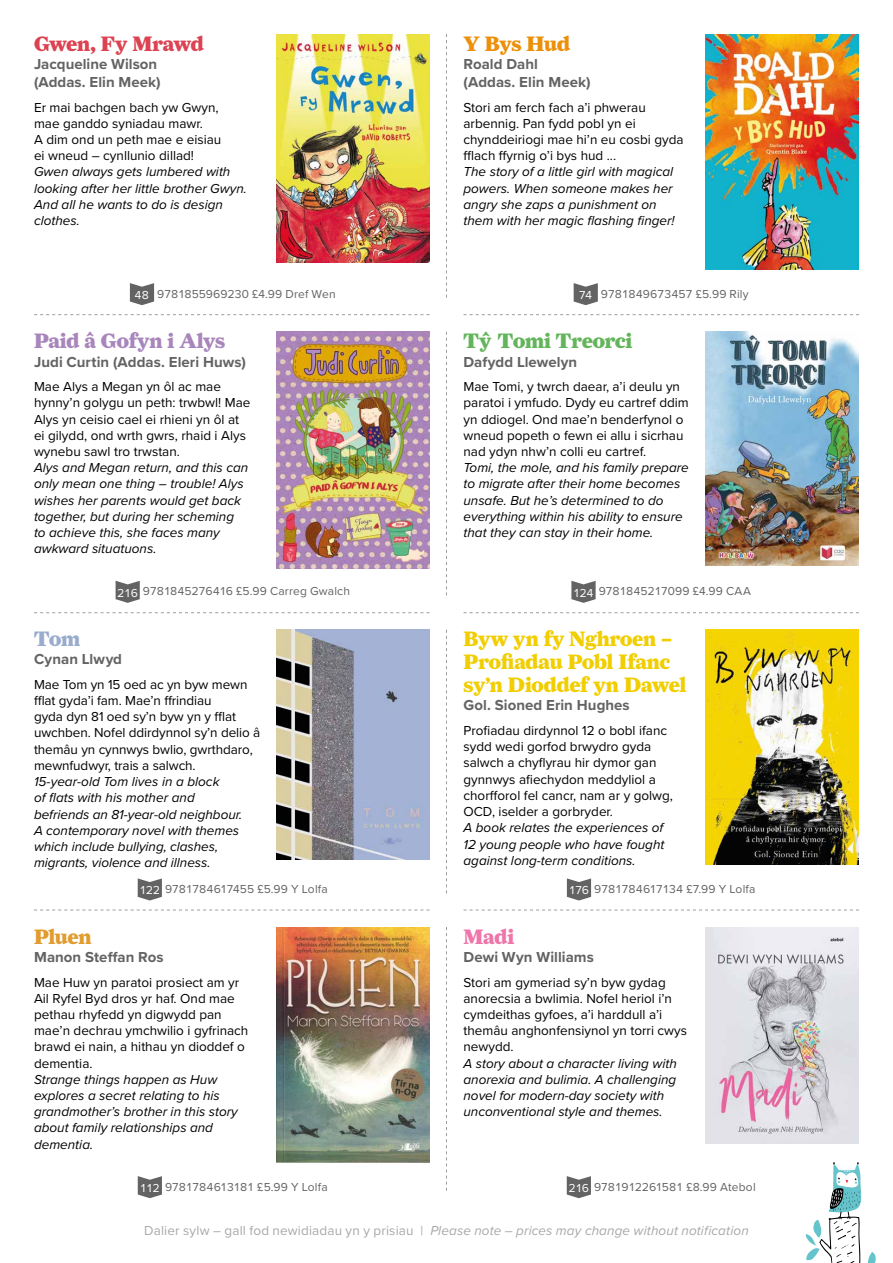
<style>
.page{position:relative;width:893px;height:1263px;background:#fff}
.page>*{position:absolute;margin:0;border:0;box-sizing:border-box;transform-origin:0 0}
.t1{font:900 21px/23.1px "Farnham Display";letter-spacing:-.01em;color:#f1ce00}
.t2{font:900 21px "Farnham Display";letter-spacing:-.005em;color:#a886bc}
.t3{font:900 21px "Farnham Display";letter-spacing:-.01em;color:#63b55b}
.t4{font:900 21px "Farnham Display";letter-spacing:-.02em;color:#dc4251}
.t5{font:900 21px "Farnham Display";letter-spacing:-.015em;color:#ec9009}
.t6{font:900 21px "Farnham Display";letter-spacing:-.01em;color:#e19c2d}
.t7{font:900 21px "Farnham Display";color:#ee76ab}
.t8{font:900 21px "Farnham Display";color:#9aacce}
.t9{font:700 15px/18px "Proxima Nova";letter-spacing:.005em;color:#646363}
.t10{font:13.5px/16.2px "Proxima Nova";color:#000}
.t11{font:italic 13.5px/16.2px "Proxima Nova";color:#000}
.t12{font:italic 13.5px "Proxima Nova";letter-spacing:.005em;color:#a8a8a7}
.t13{font:12px "Proxima Nova";letter-spacing:-.01em;color:#646363}
.s1{color:#fff}
.s2{font-style:normal}
</style>
<div class="page">
<img style="left:706px;top:34px;width:153px;height:235px">
<img style="left:276px;top:34px;width:153px;height:228px">
<svg style="left:446px;top:34px;width:1px;height:264px"></svg>
<svg style="left:34px;top:314px;width:395px;height:1px"></svg>
<svg style="left:463px;top:314px;width:396px;height:1px"></svg>
<svg style="left:446px;top:332px;width:1px;height:263px"></svg>
<svg style="left:446px;top:630px;width:1px;height:263px"></svg>
<svg style="left:34px;top:612px;width:395px;height:1px"></svg>
<svg style="left:463px;top:612px;width:396px;height:1px"></svg>
<svg style="left:446px;top:927px;width:1px;height:264px"></svg>
<svg style="left:463px;top:910px;width:396px;height:1px"></svg>
<svg style="left:34px;top:910px;width:395px;height:1px"></svg>
<svg style="left:130px;top:283px;width:24px;height:22px"></svg>
<svg style="left:574px;top:283px;width:24px;height:22px"></svg>
<img style="left:276px;top:332px;width:153px;height:237px">
<svg style="left:116px;top:581px;width:24px;height:22px"></svg>
<img style="left:706px;top:332px;width:153px;height:234px">
<svg style="left:571px;top:581px;width:25px;height:22px"></svg>
<img style="left:276px;top:927px;width:153px;height:235px">
<svg style="left:138px;top:1176px;width:24px;height:22px"></svg>
<img style="left:706px;top:927px;width:153px;height:216px">
<svg style="left:567px;top:1176px;width:24px;height:22px"></svg>
<img style="left:706px;top:629px;width:153px;height:235px">
<svg style="left:567px;top:878px;width:24px;height:22px"></svg>
<img style="left:276px;top:629px;width:153px;height:231px">
<svg style="left:138px;top:878px;width:24px;height:22px"></svg>
<svg style="left:806px;top:1162px;width:70px;height:101px"></svg>
<h1 class="t4" style="left:34px;top:31px;width:171px">Gwen, Fy Mrawd</h1>
<p class="t9" style="left:34px;top:54px;width:128px">Jacqueline Wilson (Addas. Elin Meek)</p>
<p class="t10" style="left:34px;top:98px;width:189px">Er mai bachgen bach yw Gwyn, mae ganddo syniadau mawr.<br>A dim ond un peth mae e eisiau ei wneud – cynllunio dillad!</p>
<p class="t11" style="left:34px;top:163px;width:214px">Gwen always gets lumbered with looking after her little brother Gwyn.<br>And all he wants to do is design clothes.</p>
<h1 class="t5" style="left:463px;top:31px;width:108px">Y Bys Hud</h1>
<p class="t9" style="left:463px;top:54px;width:129px">Roald Dahl (Addas. Elin Meek)</p>
<p class="t10" style="left:463px;top:98px;width:222px">Stori am ferch fach a’i phwerau arbennig. Pan fydd pobl yn ei chynddeiriogi mae hi’n eu cosbi gyda fflach ffyrnig o’i bys hud ...</p>
<p class="t11" style="left:463px;top:163px;width:213px">The story of a little girl with magical powers. When someone makes her angry she zaps a punishment on them with her magic flashing finger!</p>
<p class="t13" style="left:135px;top:285px;width:203px"><span class="s1">48</span> 9781855969230 £4.99 Dref Wen</p>
<p class="t13" style="left:579px;top:285px;width:171px"><span class="s1">74</span> 9781849673457 £5.99 Rily</p>
<h1 class="t2" style="left:34px;top:328px;width:193px">Paid â Gofyn i Alys</h1>
<p class="t9" style="left:34px;top:352px;width:213px">Judi Curtin (Addas. Eleri Huws)</p>
<p class="t10" style="left:34px;top:378px;width:218px">Mae Alys a Megan yn ôl ac mae hynny’n golygu un peth: trwbwl! Mae<br>Alys yn ceisio cael ei rhieni yn ôl at ei gilydd, ond wrth gwrs, rhaid i Alys wynebu sawl tro trwstan.</p>
<p class="t11" style="left:34px;top:459px;width:216px">Alys and Megan return, and this can only mean one thing – trouble! Alys wishes her parents would get back together, but during her scheming to achieve this, she faces many awkward situatuons.</p>
<h1 class="t3" style="left:463px;top:328px;width:171px">Tyˆ Tomi Treorci</h1>
<p class="t9" style="left:463px;top:352px;width:115px">Dafydd Llewelyn</p>
<p class="t10" style="left:463px;top:378px;width:227px">Mae Tomi, y twrch daear, a’i deulu yn paratoi i ymfudo. Dydy eu cartref ddim yn ddiogel. Ond mae’n benderfynol o wneud popeth o fewn ei allu i sicrhau nad ydyn nhw’n colli eu cartref.</p>
<p class="t11" style="left:463px;top:459px;width:227px">Tomi, the mole, and his family prepare to migrate after their home becomes unsafe. But he’s determined to do everything within his ability to ensure that they can stay in their home.</p>
<p class="t13" style="left:117px;top:582px;width:234px"><span class="s1">216</span> 9781845276416 £5.99 Carreg Gwalch</p>
<p class="t13" style="left:573px;top:582px;width:179px"><span class="s1">124</span> 9781845217099 £4.99 CAA</p>
<h1 class="t8" style="left:34px;top:626px;width:48px">Tom</h1>
<p class="t9" style="left:34px;top:650px;width:90px">Cynan Llwyd</p>
<p class="t10" style="left:34px;top:676px;width:228px">Mae Tom yn 15 oed ac yn byw mewn fflat gyda’i fam. Mae’n ffrindiau<br>gyda dyn 81 oed sy’n byw yn y fflat uwchben. Nofel ddirdynnol sy’n delio â themâu yn cynnwys bwlio, gwrthdaro, mewnfudwyr, trais a salwch.</p>
<p class="t11" style="left:34px;top:773px;width:210px">15-year-old Tom lives in a block<br>of flats with his mother and befriends an 81-year-old neighbour.<br>A contemporary novel with themes which include bullying, clashes, migrants, violence and illness.</p>
<h1 class="t1" style="left:463px;top:627px;width:225px">Byw yn fy Nghroen –<br>Profiadau Pobl Ifanc sy’n Dioddef yn Dawel</h1>
<p class="t9" style="left:463px;top:696px;width:168px">Gol. Sioned Erin Hughes</p>
<p class="t10" style="left:463px;top:722px;width:211px">Profiadau dirdynnol 12 o bobl ifanc sydd wedi gorfod brwydro gyda salwch a chyflyrau hir dymor gan gynnwys afiechydon meddyliol a chorfforol fel cancr, nam ar y golwg,<br>OCD, iselder a gorbryder.</p>
<p class="t11" style="left:463px;top:819px;width:202px;text-align:justify">A book relates the experiences of 12 young people who have fought against long-term conditions.</p>
<p class="t13" style="left:139px;top:880px;width:190px"><span class="s1">122</span> 9781784617455 £5.99 Y Lolfa</p>
<p class="t13" style="left:569px;top:880px;width:188px"><span class="s1">176</span> 9781784617134 £7.99 Y Lolfa</p>
<h1 class="t6" style="left:34px;top:924px;width:59px">Pluen</h1>
<p class="t9" style="left:34px;top:947px;width:131px">Manon Steffan Ros</p>
<p class="t10" style="left:34px;top:973px;width:216px">Mae Huw yn paratoi prosiect am yr<br>Ail Ryfel Byd dros yr haf. Ond mae pethau rhyfedd yn digwydd pan mae’n dechrau ymchwilio i gyfrinach brawd ei nain, a hithau yn dioddef o dementia.</p>
<p class="t11" style="left:34px;top:1070px;width:205px">Strange things happen as Huw explores a secret relating to his grandmother’s brother in this story about family relationships and dementia.</p>
<h1 class="t7" style="left:463px;top:924px;width:53px">Madi</h1>
<p class="t9" style="left:463px;top:947px;width:132px">Dewi Wyn Williams</p>
<p class="t10" style="left:463px;top:973px;width:225px">Stori am gymeriad sy’n byw gydag anorecsia a bwlimia. Nofel heriol i’n cymdeithas gyfoes, a’i harddull a’i themâu anghonfensiynol yn torri cwys newydd.</p>
<p class="t11" style="left:463px;top:1054px;width:215px">A story about a character living with anorexia and bulimia. A challenging novel for modern-day society with unconventional style and themes.</p>
<p class="t13" style="left:140px;top:1178px;width:189px"><span class="s1">112</span> 9781784613181 £5.99 Y Lolfa</p>
<p class="t13" style="left:568px;top:1178px;width:189px"><span class="s1">216</span> 9781912261581 £8.99 Atebol</p>
<p class="t12" style="left:144px;top:1221px;width:606px"><span class="s2">Dalier sylw – gall fod newidiadau yn y prisiau |</span> Please note – prices may change without notification</p>
</div>
